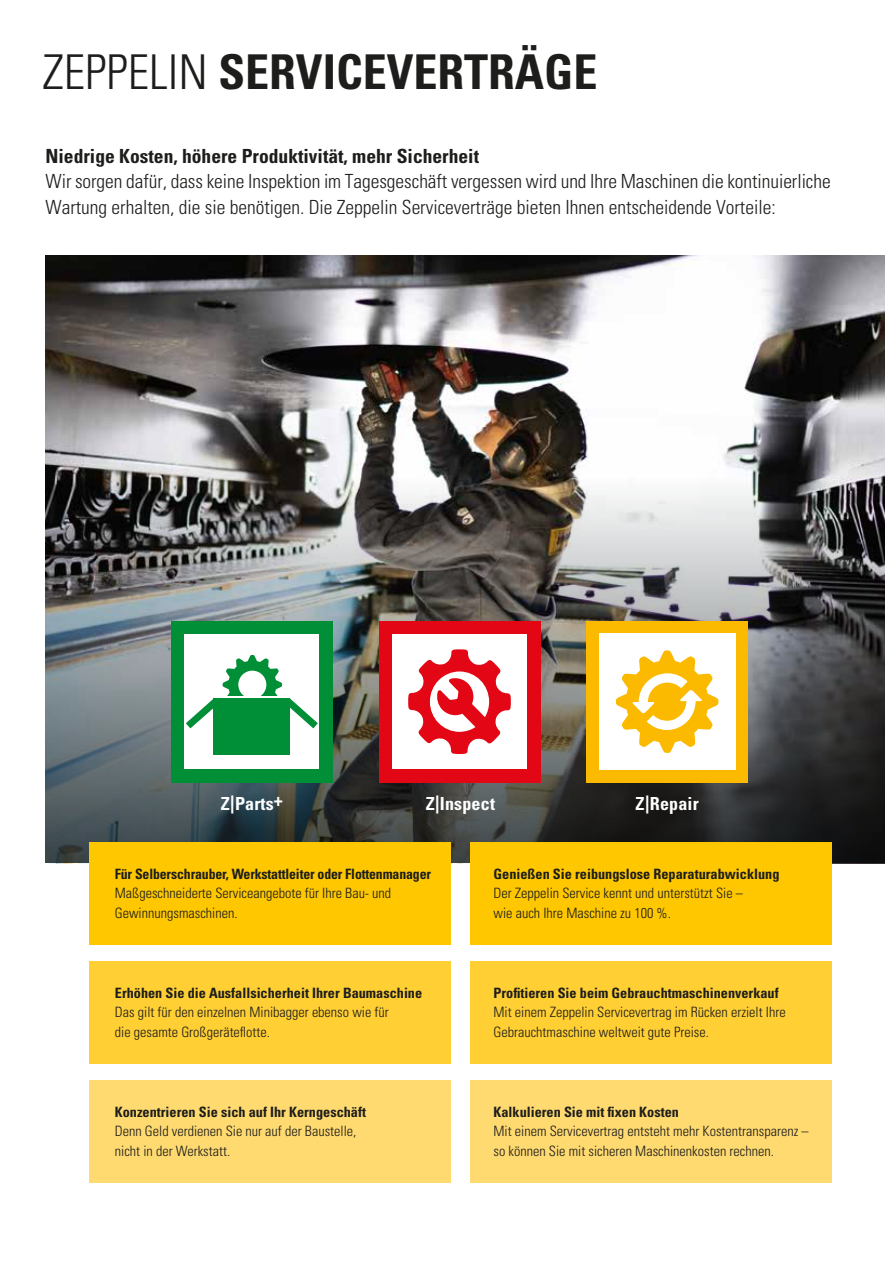
<style>
.page{position:relative;width:885px;height:1263px;background:#fff}
.page>*{position:absolute;margin:0;border:0;box-sizing:border-box;transform-origin:0 0}
.t1{font:700 condensed 48px "Univers LT Std";color:#1d1d1b}
.t2{font:300 condensed 19.5px/25.5px "Univers LT Std";color:#1d1d1b}
.t3{font:700 condensed 19.5px "Univers LT Std";color:#1d1d1b}
.t4{font:700 condensed 18px "Univers LT Std";letter-spacing:.01em;color:#fff}
.t5{font:300 condensed 14.25px/19.5px "Univers LT Std";color:#1d1d1b}
.t6{font:700 condensed 14.25px "Univers LT Std";color:#1d1d1b}
.s1{font-weight:300}
</style>
<div class="page">
<img style="left:45px;top:255px;width:839px;height:223px">
<img style="left:45px;top:478px;width:839px;height:385px">
<div style="left:470px;top:842px;width:361px;height:102px;background:#fec700"></div>
<div style="left:470px;top:961px;width:361px;height:102px;background:#ffcf34"></div>
<div style="left:470px;top:1080px;width:361px;height:102px;background:#ffda70"></div>
<div style="left:89px;top:842px;width:362px;height:102px;background:#fec700"></div>
<div style="left:89px;top:961px;width:362px;height:102px;background:#ffcf34"></div>
<div style="left:89px;top:1080px;width:362px;height:102px;background:#ffda70"></div>
<div style="left:586px;top:621px;width:162px;height:161px;background:#fbba00"></div>
<div style="left:598px;top:633px;width:137px;height:137px;background:#fff"></div>
<svg style="left:616px;top:650px;width:102px;height:103px"></svg>
<div style="left:171px;top:621px;width:161px;height:161px;background:#008e36"></div>
<div style="left:184px;top:634px;width:135px;height:135px;background:#fff"></div>
<div style="left:214px;top:698px;width:76px;height:57px;background:#008e36"></div>
<svg style="left:186px;top:655px;width:132px;height:73px"></svg>
<div style="left:378px;top:621px;width:162px;height:161px;background:#e30614"></div>
<div style="left:392px;top:634px;width:135px;height:135px;background:#fff"></div>
<svg style="left:408px;top:649px;width:103px;height:105px"></svg>
<hr style="left:884px;top:0;width:1px;height:1114px;background:#e7eaec">
<hr style="left:884px;top:55px;width:1px;height:73px;background:#fff">
<hr style="left:884px;top:128px;width:1px;height:51px;background:#1d1d1b">
<h1 class="t1" style="left:43px;top:42px;width:556px"><span class="s1">ZEPPELIN</span> SERVICEVERTRÄGE</h1>
<h2 class="t3" style="left:45px;top:144px;width:435px">Niedrige Kosten, höhere Produktivität, mehr Sicherheit</h2>
<h2 class="t2" style="left:45px;top:169px;width:786px">Wir sorgen dafür, dass keine Inspektion im Tagesgeschäft vergessen wird und Ihre Maschinen die kontinuierliche<br>Wartung erhalten, die sie benötigen. Die Zeppelin Serviceverträge bieten Ihnen entscheidende Vorteile:</h2>
<p class="t4" style="left:221px;top:793px;width:64px">Z|Parts+</p>
<p class="t4" style="left:425px;top:793px;width:71px">Z|Inspect</p>
<p class="t4" style="left:635px;top:793px;width:65px">Z|Repair</p>
<p class="t6" style="left:115px;top:865px;width:318px">Für Selberschrauber, Werkstattleiter oder Flottenmanager</p>
<p class="t5" style="left:115px;top:883px;width:278px">Maßgeschneiderte Serviceangebote für Ihre Bau- und<br>Gewinnungsmaschinen.</p>
<p class="t6" style="left:115px;top:984px;width:309px">Erhöhen Sie die Ausfallsicherheit Ihrer Baumaschine</p>
<p class="t5" style="left:115px;top:1002px;width:275px">Das gilt für den einzelnen Minibagger ebenso wie für die gesamte Großgeräteflotte.</p>
<p class="t6" style="left:115px;top:1103px;width:252px">Konzentrieren Sie sich auf Ihr Kerngeschäft</p>
<p class="t5" style="left:115px;top:1121px;width:243px">Denn Geld verdienen Sie nur auf der Baustelle, nicht in der Werkstatt.</p>
<p class="t6" style="left:493px;top:865px;width:287px">Genießen Sie reibungslose Reparaturabwicklung</p>
<p class="t5" style="left:493px;top:883px;width:251px">Der Zeppelin Service kennt und unterstützt Sie – wie auch Ihre Maschine zu 100 %.</p>
<p class="t6" style="left:493px;top:984px;width:286px">Profitieren Sie beim Gebrauchtmaschinenverkauf</p>
<p class="t5" style="left:493px;top:1002px;width:293px">Mit einem Zeppelin Servicevertrag im Rücken erzielt Ihre<br>Gebrauchtmaschine weltweit gute Preise.</p>
<p class="t6" style="left:493px;top:1103px;width:187px">Kalkulieren Sie mit fixen Kosten</p>
<p class="t5" style="left:493px;top:1121px;width:316px">Mit einem Servicevertrag entsteht mehr Kostentransparenz – so können Sie mit sicheren Maschinenkosten rechnen.</p>
</div>
